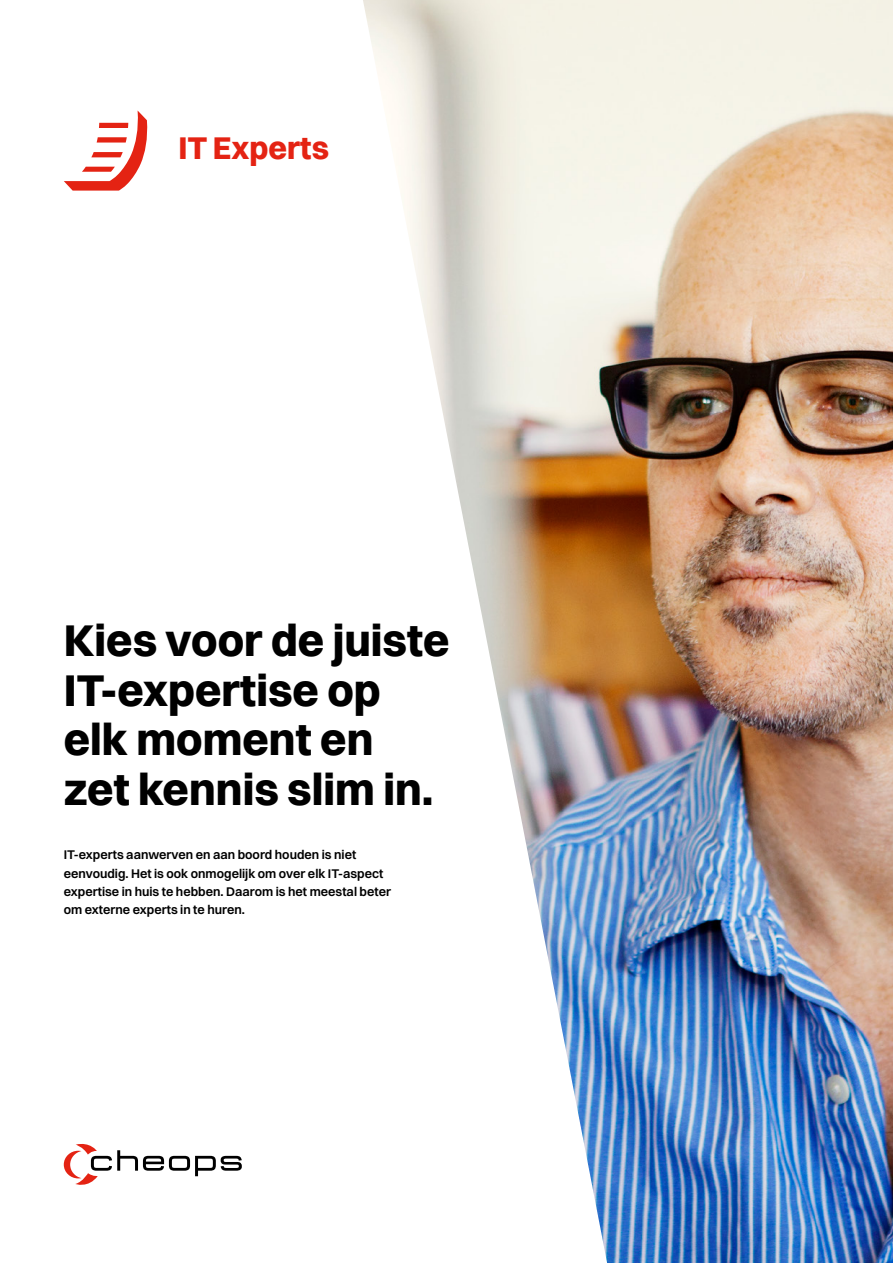
<style>
.page{position:relative;width:893px;height:1263px;background:#fff}
.page>*{position:absolute;margin:0;border:0;box-sizing:border-box;transform-origin:0 0}
.t1{font:800 45px/49.5px "Volkart";color:#000}
.t2{font:800 31.8px "Volkart";color:#e42313}
.t3{font:700 12.75px/18.3px "Volkart";color:#000}
</style>
<div class="page">
<svg style="left:64px;top:1144px;width:178px;height:41px"></svg>
<svg style="left:64px;top:111px;width:84px;height:80px"></svg>
<img style="left:363px;top:0;width:530px;height:1263px">
<h2 class="t2" style="left:178px;top:128px;width:152px">IT Experts</h2>
<h1 class="t1" style="left:64px;top:615px;width:387px">Kies voor de juiste<br>IT-expertise op elk moment en zet kennis slim in.</h1>
<p class="t3" style="left:64px;top:845px;width:329px">IT-experts aanwerven en aan boord houden is niet eenvoudig. Het is ook onmogelijk om over elk IT-aspect expertise in huis te hebben. Daarom is het meestal beter om externe experts in te huren.</p>
</div>
